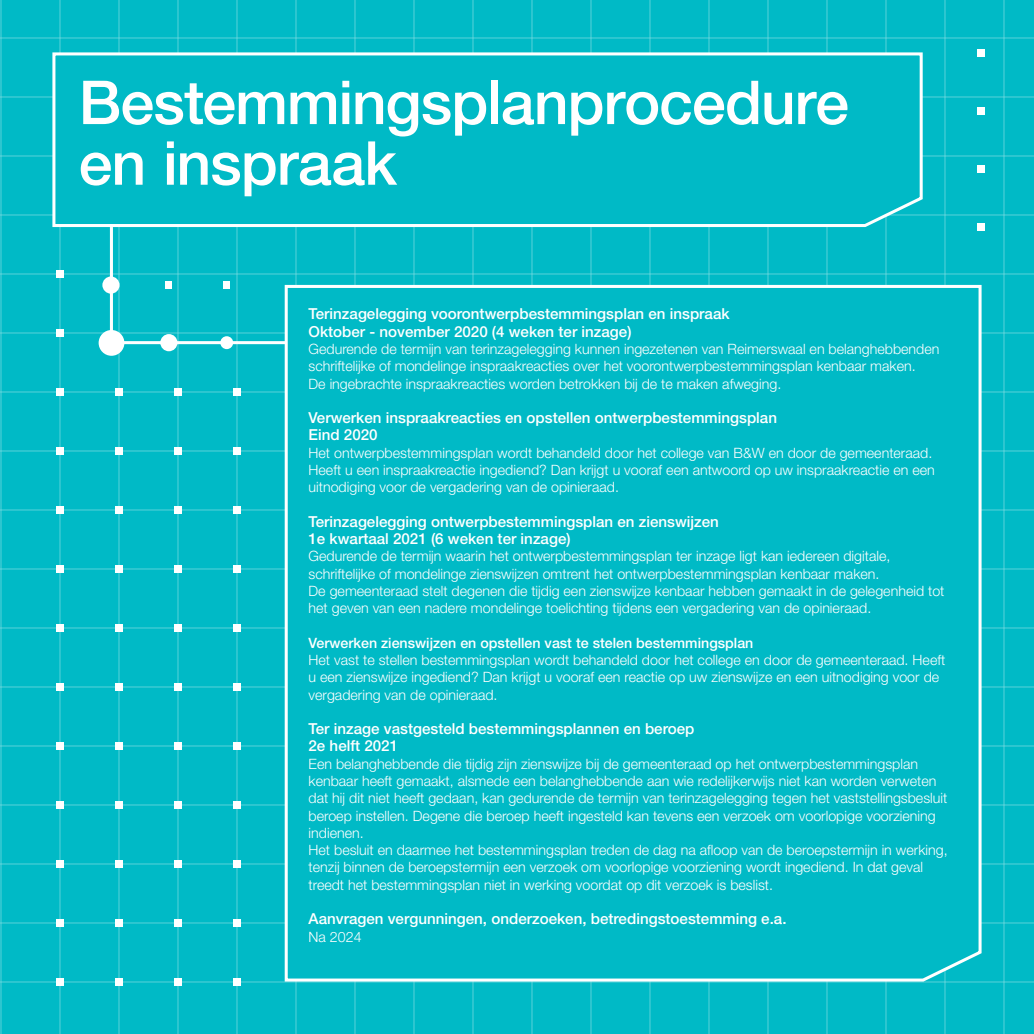
<style>
.page{position:relative;width:1034px;height:1034px;background:#fff}
.page>*{position:absolute;margin:0;border:0;box-sizing:border-box;transform-origin:0 0}
.t1{font:500 60.6px/60.6px "Helvetica Neue LT Std";letter-spacing:-.015em;color:#fff}
.t2{font:500 15.15px/17.3px "Helvetica Neue LT Std";color:#fff}
.t3{font:300 14.25px/17.3px "Helvetica Neue LT Std";color:#fff}
.t4{font:500 14.25px "Helvetica Neue LT Std";color:#fff}
</style>
<div class="page">
<div style="left:0;top:0;width:1033px;height:1033px;background:#00bac6"></div>
<svg style="left:18px;top:386px;width:241px;height:626px;fill:#00bac6"></svg>
<svg style="left:18px;top:259px;width:67px;height:115px;fill:#00bac6"></svg>
<svg style="left:965px;top:34px;width:39px;height:211px;fill:#00bac6"></svg>
<svg style="left:108px;top:228px;width:239px;height:117px"></svg>
<div style="left:99px;top:330px;width:25px;height:26px;background:#fff;border-radius:50%"></div>
<div style="left:160px;top:334px;width:17px;height:17px;background:#fff;border-radius:50%"></div>
<div style="left:102px;top:276px;width:17px;height:17px;background:#fff;border-radius:50%"></div>
<div style="left:220px;top:336px;width:13px;height:13px;background:#fff;border-radius:50%"></div>
<div style="left:283px;top:283px;width:699px;height:699px;background:#00bac6"></div>
<div style="left:51px;top:51px;width:873px;height:177px;background:#00bac6"></div>
<h1 class="t1" style="left:79px;top:72px;width:771px">Bestemmingsplanprocedure en inspraak</h1>
<p class="t2" style="left:308px;top:305px;width:422px">Terinzagelegging voorontwerpbestemmingsplan en inspraak<br>Oktober - november 2020 (4 weken ter inzage)</p>
<p class="t3" style="left:308px;top:340px;width:632px">Gedurende de termijn van terinzagelegging kunnen ingezetenen van Reimerswaal en belanghebbenden schriftelijke of mondelinge inspraakreacties over het voorontwerpbestemmingsplan kenbaar maken.<br>De ingebrachte inspraakreacties worden betrokken bij de te maken afweging.</p>
<p class="t2" style="left:308px;top:409px;width:470px">Verwerken inspraakreacties en opstellen ontwerpbestemmingsplan<br>Eind 2020</p>
<p class="t3" style="left:308px;top:443px;width:627px">Het ontwerpbestemmingsplan wordt behandeld door het college van B&amp;W en door de gemeenteraad.<br>Heeft u een inspraakreactie ingediend? Dan krijgt u vooraf een antwoord op uw inspraakreactie en een uitnodiging voor de vergadering van de opinieraad.</p>
<p class="t2" style="left:308px;top:512px;width:412px">Terinzagelegging ontwerpbestemmingsplan en zienswijzen<br>1e kwartaal 2021 (6 weken ter inzage)</p>
<p class="t3" style="left:308px;top:547px;width:637px">Gedurende de termijn waarin het ontwerpbestemmingsplan ter inzage ligt kan iedereen digitale, schriftelijke of mondelinge zienswijzen omtrent het ontwerpbestemmingsplan kenbaar maken.<br>De gemeenteraad stelt degenen die tijdig een zienswijze kenbaar hebben gemaakt in de gelegenheid tot het geven van een nadere mondelinge toelichting tijdens een vergadering van de opinieraad.</p>
<p class="t4" style="left:308px;top:634px;width:446px">Verwerken zienswijzen en opstellen vast te stelen bestemmingsplan</p>
<p class="t3" style="left:308px;top:651px;width:638px">Het vast te stellen bestemmingsplan wordt behandeld door het college en door de gemeenteraad. Heeft u een zienswijze ingediend? Dan krijgt u vooraf een reactie op uw zienswijze en een uitnodiging voor de vergadering van de opinieraad.</p>
<p class="t2" style="left:308px;top:719px;width:387px">Ter inzage vastgesteld bestemmingsplannen en beroep<br>2e helft 2021</p>
<p class="t3" style="left:308px;top:754px;width:640px">Een belanghebbende die tijdig zijn zienswijze bij de gemeenteraad op het ontwerpbestemmingsplan kenbaar heeft gemaakt, alsmede een belanghebbende aan wie redelijkerwijs niet kan worden verweten dat hij dit niet heeft gedaan, kan gedurende de termijn van terinzagelegging tegen het vaststellingsbesluit beroep instellen. Degene die beroep heeft ingesteld kan tevens een verzoek om voorlopige voorziening indienen.<br>Het besluit en daarmee het bestemmingsplan treden de dag na afloop van de beroepstermijn in werking, tenzij binnen de beroepstermijn een verzoek om voorlopige voorziening wordt ingediend. In dat geval treedt het bestemmingsplan niet in werking voordat op dit verzoek is beslist.</p>
<p class="t2" style="left:308px;top:909px;width:479px">Aanvragen vergunningen, onderzoeken, betredingstoestemming e.a.</p>
<p class="t3" style="left:308px;top:927px;width:55px">Na 2024</p>
</div>
